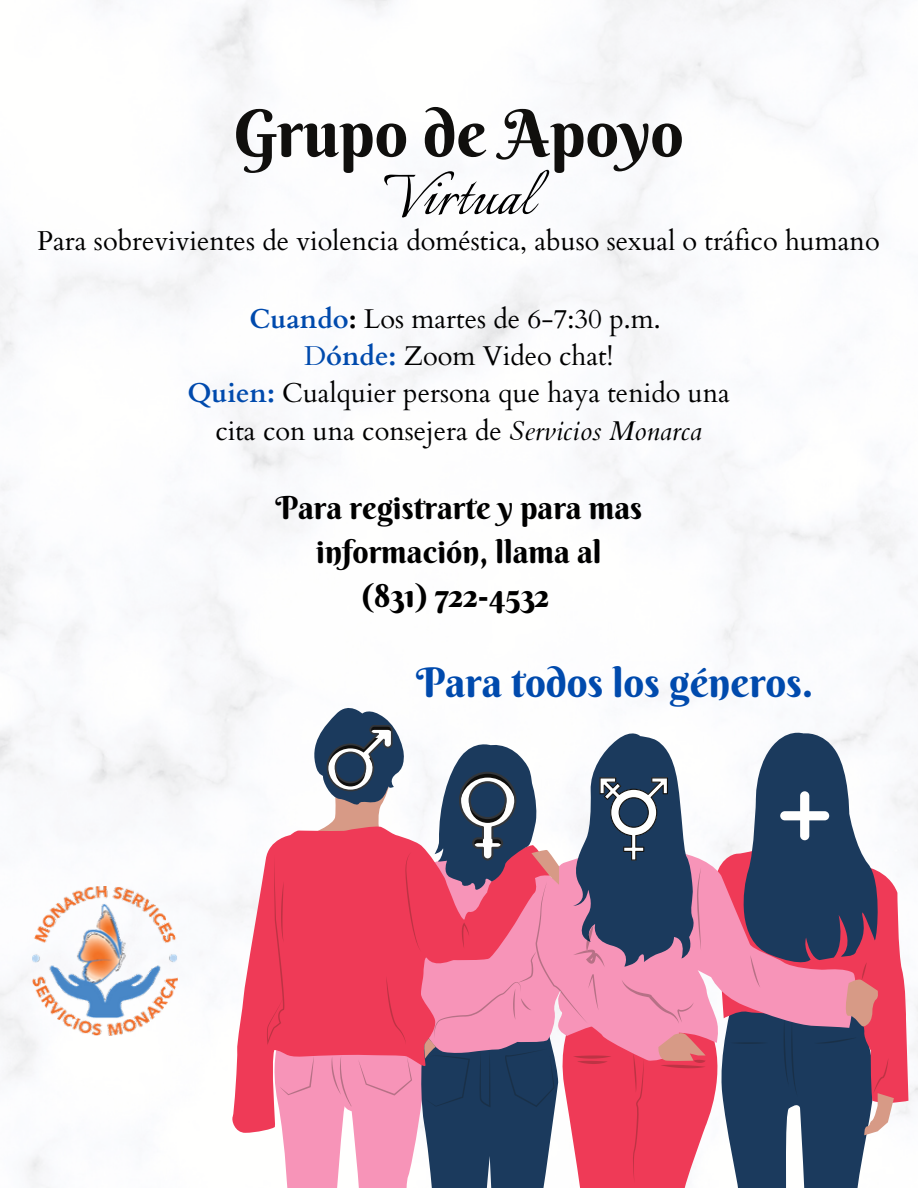
<style>
.page{position:relative;width:918px;height:1188px;background:#fff}
.page>*{position:absolute;margin:0;border:0;box-sizing:border-box;transform-origin:0 0}
.t1{font:72px "Italianno";color:#000}
.t2{font:65.4px "Berkshire Swash";color:#100f0d}
.t3{font:40.8px "Berkshire Swash";color:#004aad}
.t4{font:31.8px/44.1px "Berkshire Swash";color:#000;text-align:center}
.t5{font:27.15px/37.3px "Cardo";color:#000;text-align:center}
.s1{font-weight:700;color:#004aad}
.s2{font-weight:700}
.s3{color:#004aad}
.s4{font-style:italic}
</style>
<div class="page">
<img style="left:0;top:0;width:918px;height:1188px">
<svg style="left:894px;top:847px;width:14px;height:257px;fill:#ef3a57"></svg>
<svg style="left:232px;top:825px;width:35px;height:308px;fill:#ef3a57"></svg>
<svg style="left:267px;top:708px;width:627px;height:480px"></svg>
<img style="left:33px;top:887px;width:145px;height:148px">
<h2 class="t2" style="left:233px;top:93px;width:452px">Grupo de Apoyo</h2>
<h1 class="t1" style="left:383px;top:156px;width:153px">Virtual</h1>
<p class="t5" style="left:37px;top:223px;width:844px">Para sobrevivientes de violencia doméstica, abuso sexual o tráfico humano</p>
<p class="t5" style="left:187px;top:300px;width:544px"><span class="s1">Cuando</span><span class="s2">:</span> Los martes de 6-7:30 p.m.<br><span class="s3">D</span><span class="s1">ónde:</span> Zoom Video chat!<br><span class="s1">Quien:</span> Cualquier persona que haya tenido una cita con una consejera de <span class="s4">Servicios Monarca</span></p>
<p class="t4" style="left:275px;top:485px;width:368px">Para registrarte y para mas información, llama al<br>(831) 722-4532</p>
<h3 class="t3" style="left:416px;top:657px;width:399px">Para todos los géneros.</h3>
</div>
